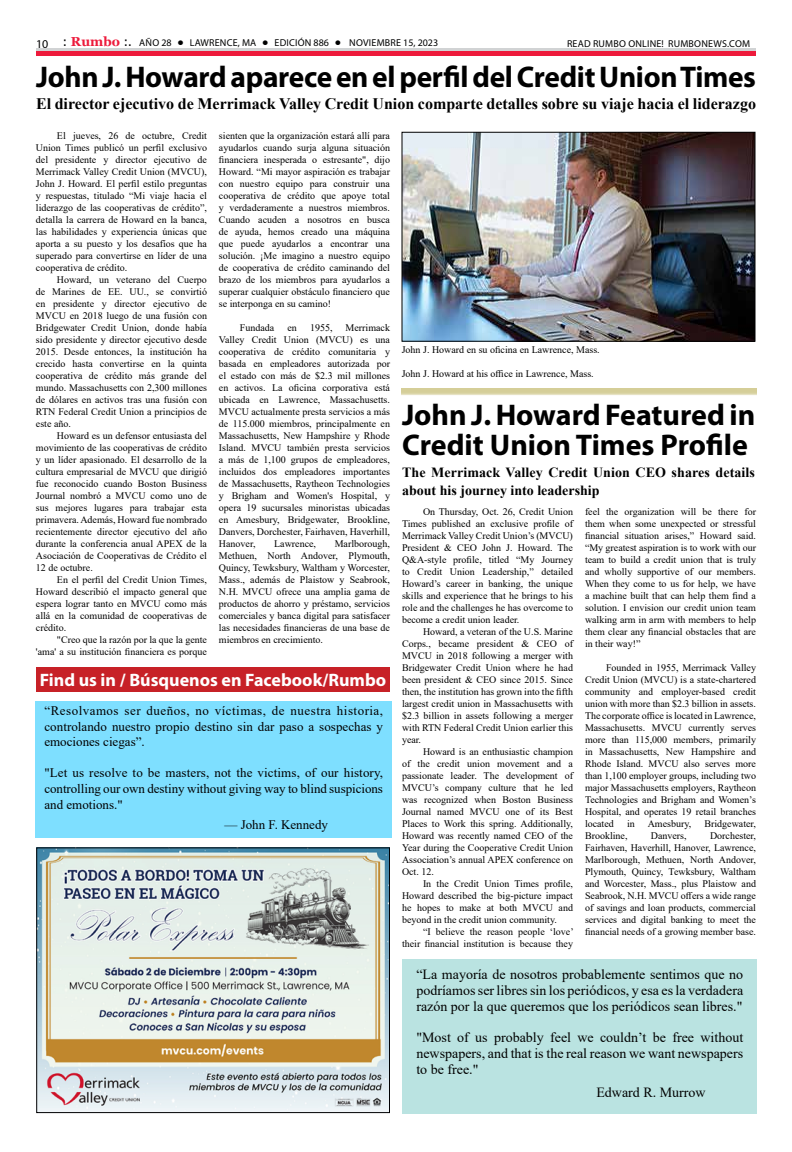
<style>
.page{position:relative;width:792px;height:1152px;background:#fff}
.page>*{position:absolute;margin:0;border:0;box-sizing:border-box;transform-origin:0 0}
.t1{font:700 30px/30px "Myriad Pro";letter-spacing:-.01em;color:#000}
.t2{font:700 18px "Myriad Pro";color:#fff}
.t3{font:700 16px "Times New Roman";color:#000}
.t4{font:14px/16px "Times New Roman";color:#000;text-align:justify}
.t5{font:700 14px/18px "Times New Roman";letter-spacing:.01em;color:#000}
.t6{font:13px/15.6px "Times New Roman";color:#000;text-align:justify}
.t7{font:10px/12px "Times New Roman";color:#000;text-align:justify}
.t8{font:10px "Myriad Pro";letter-spacing:.02em;color:#000}
.s1{font-size:12px}
.s2{font-family:"Tahoma";font-size:12px}
.s3{font-family:"Georgia";font-weight:700;font-size:13px;color:#ed1a3b}
.s4{font-family:"Tahoma";font-weight:700;color:#fff}
</style>
<div class="page">
<div style="left:36px;top:51px;width:720px;height:5px;background:#ed1a3b"></div>
<hr style="left:36px;top:48px;width:720px;height:2px;background:#d1d3d4">
<svg style="left:402px;top:388px;width:355px;height:7px;background:#d8d2a1"></svg>
<div style="left:36px;top:667px;width:354px;height:25px;background:#c72127"></div>
<div style="left:35px;top:701px;width:356px;height:137px;background:#7edfff"></div>
<div style="left:402px;top:959px;width:354px;height:154px;background:#bae3e1"></div>
<img style="left:404px;top:134px;width:349px;height:206px">
<div style="left:402px;top:132px;width:353px;height:210px;border:1px solid #000"></div>
<img style="left:38px;top:849px;width:350px;height:262px">
<div style="left:36px;top:847px;width:354px;height:266px;border:1px solid #000002"></div>
<p class="t8" style="left:36px;top:36px;width:404px"><span class="s1">10</span> <span class="s2">:</span> <span class="s3">Rumbo</span> <span class="s2">:.</span> AÑO 28 <span class="s4">•</span> LAWRENCE, MA <span class="s4">•</span> EDICIÓN 886 <span class="s4">•</span> NOVIEMBRE 15, 2023</p>
<p class="t8" style="left:567px;top:37px;width:185px">READ RUMBO ONLINE! RUMBONEWS.COM</p>
<h1 class="t1" style="left:36px;top:61px;width:722px">John J. Howard aparece en el perfil del Credit Union Times</h1>
<h3 class="t3" style="left:36px;top:92px;width:722px">El director ejecutivo de Merrimack Valley Credit Union comparte detalles sobre su viaje hacia el liderazgo</h3>
<p class="t7" style="left:36px;top:130px;width:173px;text-indent:21px">El jueves, 26 de octubre, Credit Union Times publicó un perfil exclusivo del presidente y director ejecutivo de Merrimack Valley Credit Union (MVCU), John J. Howard. El perfil estilo preguntas y respuestas, titulado “Mi viaje hacia el liderazgo de las cooperativas de crédito”, detalla la carrera de Howard en la banca, las habilidades y experiencia únicas que aporta a su puesto y los desafíos que ha superado para convertirse en líder de una cooperativa de crédito.</p>
<p class="t7" style="left:36px;top:274px;width:173px;text-indent:21px">Howard, un veterano del Cuerpo de Marines de EE. UU., se convirtió en presidente y director ejecutivo de MVCU en 2018 luego de una fusión con Bridgewater Credit Union, donde había sido presidente y director ejecutivo desde 2015. Desde entonces, la institución ha crecido hasta convertirse en la quinta cooperativa de crédito más grande del mundo. Massachusetts con 2,300 millones de dólares en activos tras una fusión con RTN Federal Credit Union a principios de este año.</p>
<p class="t7" style="left:36px;top:430px;width:173px;text-indent:21px">Howard es un defensor entusiasta del movimiento de las cooperativas de crédito y un líder apasionado. El desarrollo de la cultura empresarial de MVCU que dirigió fue reconocido cuando Boston Business Journal nombró a MVCU como uno de sus mejores lugares para trabajar esta primavera. Además, Howard fue nombrado recientemente director ejecutivo del año durante la conferencia anual APEX de la Asociación de Cooperativas de Crédito el 12 de octubre.</p>
<p class="t7" style="left:36px;top:574px;width:173px;text-indent:21px">En el perfil del Credit Union Times, Howard describió el impacto general que espera lograr tanto en MVCU como más allá en la comunidad de cooperativas de crédito.</p>
<p class="t7" style="left:36px;top:634px;width:173px;text-align:right">"Creo que la razón por la que la gente 'ama' a su institución financiera es porque</p>
<p class="t7" style="left:219px;top:130px;width:173px">sienten que la organización estará allí para ayudarlos cuando surja alguna situación financiera inesperada o estresante", dijo Howard. “Mi mayor aspiración es trabajar con nuestro equipo para construir una cooperativa de crédito que apoye total y verdaderamente a nuestros miembros.<br>Cuando acuden a nosotros en busca de ayuda, hemos creado una máquina que puede ayudarlos a encontrar una solución. ¡Me imagino a nuestro equipo de cooperativa de crédito caminando del brazo de los miembros para ayudarlos a superar cualquier obstáculo financiero que se interponga en su camino!</p>
<p class="t7" style="left:240px;top:322px;width:36px">Fundada</p>
<p class="t7" style="left:288px;top:322px;width:11px">en</p>
<p class="t7" style="left:310px;top:322px;width:24px">1955,</p>
<p class="t7" style="left:219px;top:322px;width:173px;text-indent:127px">Merrimack Valley Credit Union (MVCU) es una cooperativa de crédito comunitaria y basada en empleadores autorizada por el estado con más de $2.3 mil millones en activos. La oficina corporativa está ubicada en Lawrence, Massachusetts.<br>MVCU actualmente presta servicios a más de 115.000 miembros, principalmente en Massachusetts, New Hampshire y Rhode Island. MVCU también presta servicios a más de 1,100 grupos de empleadores, incluidos dos empleadores importantes de Massachusetts, Raytheon Technologies y Brigham and Women's Hospital, y opera 19 sucursales minoristas ubicadas en Amesbury, Bridgewater, Brookline, Danvers, Dorchester, Fairhaven, Haverhill, Hanover,</p>
<p class="t7" style="left:219px;top:538px;width:173px;text-indent:116px">Marlborough, Methuen, North Andover, Plymouth, Quincy, Tewksbury, Waltham y Worcester, Mass., además de Plaistow y Seabrook, N.H. MVCU ofrece una amplia gama de productos de ahorro y préstamo, servicios comerciales y banca digital para satisfacer las necesidades financieras de una base de miembros en crecimiento.</p>
<p class="t7" style="left:274px;top:538px;width:43px">Lawrence,</p>
<h2 class="t2" style="left:40px;top:668px;width:348px">Find us in / Búsquenos en Facebook/Rumbo</h2>
<h3 class="t6" style="left:44px;top:702px;width:340px">“Resolvamos ser dueños, no víctimas, de nuestra historia, controlando nuestro propio destino sin dar paso a sospechas y emociones ciegas”.</h3>
<h3 class="t6" style="left:44px;top:765px;width:340px">"Let us resolve to be masters, not the victims, of our history, controlling our own destiny without giving way to blind suspicions and emotions."</h3>
<h3 class="t6" style="left:224px;top:817px;width:105px">— John F. Kennedy</h3>
<p class="t7" style="left:402px;top:343px;width:200px">John J. Howard en su oficina en Lawrence, Mass.</p>
<p class="t7" style="left:402px;top:367px;width:194px">John J. Howard at his office in Lawrence, Mass.</p>
<h1 class="t1" style="left:402px;top:399px;width:355px">John J. Howard Featured in<br>Credit Union Times Profile</h1>
<h3 class="t5" style="left:402px;top:463px;width:355px">The Merrimack Valley Credit Union CEO shares details about his journey into leadership</h3>
<p class="t7" style="left:402px;top:505px;width:173px;text-indent:21px">On Thursday, Oct. 26, Credit Union Times published an exclusive profile of Merrimack Valley Credit Union’s (MVCU)<br>President &amp; CEO John J. Howard. The Q&amp;A-style profile, titled “My Journey to Credit Union Leadership,” detailed Howard’s career in banking, the unique skills and experience that he brings to his role and the challenges he has overcome to become a credit union leader.</p>
<p class="t7" style="left:402px;top:625px;width:173px;text-indent:21px">Howard, a veteran of the U.S. Marine Corps., became president &amp; CEO of MVCU in 2018 following a merger with Bridgewater Credit Union where he had been president &amp; CEO since 2015. Since then, the institution has grown into the fifth largest credit union in Massachusetts with $2.3 billion in assets following a merger with RTN Federal Credit Union earlier this year.</p>
<p class="t7" style="left:402px;top:745px;width:173px;text-indent:21px">Howard is an enthusiastic champion of the credit union movement and a passionate leader. The development of MVCU’s company culture that he led was recognized when Boston Business Journal named MVCU one of its Best Places to Work this spring. Additionally, Howard was recently named CEO of the Year during the Cooperative Credit Union Association’s annual APEX conference on Oct. 12.</p>
<p class="t7" style="left:402px;top:877px;width:173px;text-indent:21px">In the Credit Union Times profile, Howard described the big-picture impact he hopes to make at both MVCU and beyond in the credit union community.</p>
<p class="t7" style="left:402px;top:925px;width:173px;text-align:right">“I believe the reason people ‘love’<br>their financial institution is because they</p>
<p class="t7" style="left:585px;top:505px;width:173px">feel the organization will be there for them when some unexpected or stressful financial situation arises,” Howard said. “My greatest aspiration is to work with our team to build a credit union that is truly and wholly supportive of our members.<br>When they come to us for help, we have a machine built that can help them find a solution. I envision our credit union team walking arm in arm with members to help them clear any financial obstacles that are in their way!”</p>
<p class="t7" style="left:585px;top:661px;width:173px;text-indent:21px">Founded in 1955, Merrimack Valley Credit Union (MVCU) is a state-chartered community and employer-based credit union with more than $2.3 billion in assets.<br>The corporate office is located in Lawrence, Massachusetts. MVCU currently serves more than 115,000 members, primarily in Massachusetts, New Hampshire and Rhode Island. MVCU also serves more than 1,100 employer groups, including two major Massachusetts employers, Raytheon Technologies and Brigham and Women’s Hospital, and operates 19 retail branches located</p>
<p class="t7" style="left:627px;top:817px;width:9px">in</p>
<p class="t7" style="left:648px;top:817px;width:45px">Amesbury,</p>
<p class="t7" style="left:704px;top:817px;width:53px">Bridgewater,</p>
<p class="t7" style="left:585px;top:829px;width:173px;text-indent:125px">Dorchester, Fairhaven, Haverhill, Hanover, Lawrence, Marlborough, Methuen, North Andover, Plymouth, Quincy, Tewksbury, Waltham and Worcester, Mass., plus Plaistow and Seabrook, N.H. MVCU offers a wide range of savings and loan products, commercial services and digital banking to meet the financial needs of a growing member base.</p>
<p class="t7" style="left:585px;top:829px;width:44px">Brookline,</p>
<p class="t7" style="left:651px;top:829px;width:37px">Danvers,</p>
<h3 class="t4" style="left:416px;top:966px;width:328px">“La mayoría de nosotros probablemente sentimos que no podríamos ser libres sin los periódicos, y esa es la verdadera razón por la que queremos que los periódicos sean libres."</h3>
<h3 class="t4" style="left:416px;top:1028px;width:328px">"Most of us probably feel we couldn’t be free without newspapers, and that is the real reason we want newspapers to be free."</h3>
<h3 class="t4" style="left:596px;top:1083px;width:111px">Edward R. Murrow</h3>
</div>
